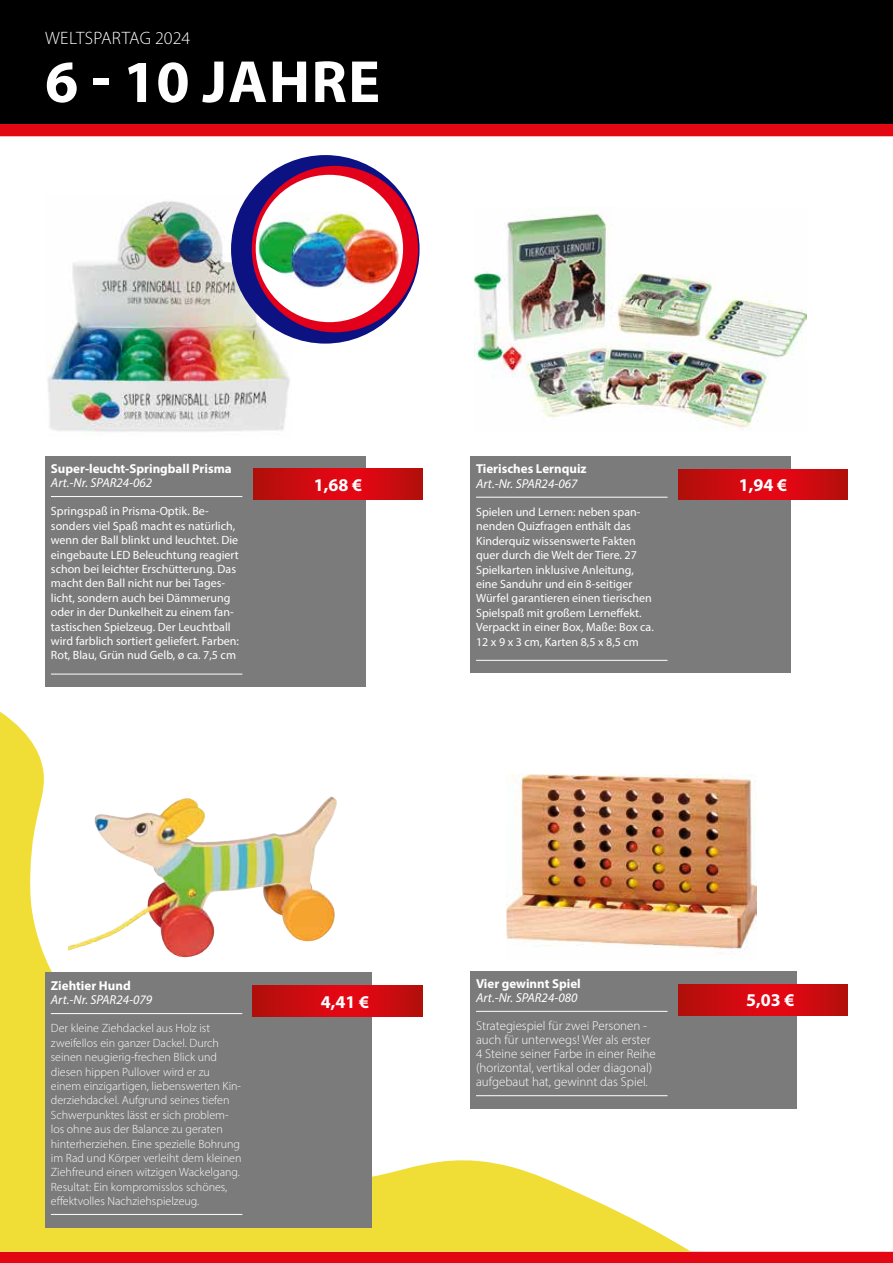
<style>
.page{position:relative;width:893px;height:1263px;background:#fff}
.page>*{position:absolute;margin:0;border:0;box-sizing:border-box;transform-origin:0 0}
.t1{font:700 60px "Myriad Pro";letter-spacing:.02em;color:#fff}
.t2{font:700 18px "Myriad Pro";color:#fff}
.t3{font:300 18px "Myriad Pro";letter-spacing:.01em;color:#fff}
.t4{font:300 12.9px/14.1px "Myriad Pro";color:#fff}
.t5{font:700 12.9px "Myriad Pro";color:#fff}
.t6{font:italic 12.9px "Myriad Pro";color:#fff}
.t7{font:12px/14.4px "Myriad Pro";color:#fff}
.t8{font:300 12px/14.4px "Myriad Pro";color:#fff}
</style>
<div class="page">
<div style="left:0;top:0;width:893px;height:124px;background:#000"></div>
<div style="left:0;top:124px;width:893px;height:12px;background:#e30613"></div>
<div style="left:0;top:1252px;width:893px;height:11px;background:#e30613"></div>
<div style="left:45px;top:456px;width:321px;height:231px;background:#7c7b7b"></div>
<hr style="left:51px;top:496px;width:191px;height:1px;background:#fff">
<hr style="left:51px;top:674px;width:191px;height:1px;background:#fff">
<svg style="left:253px;top:469px;width:170px;height:30px;background:#cd0a0f"></svg>
<div style="left:470px;top:456px;width:321px;height:217px;background:#7c7b7b"></div>
<hr style="left:476px;top:497px;width:191px;height:1px;background:#fff">
<hr style="left:476px;top:660px;width:191px;height:1px;background:#fff">
<svg style="left:678px;top:469px;width:170px;height:31px;background:#cd0a0f"></svg>
<img style="left:45px;top:195px;width:245px;height:238px">
<img style="left:475px;top:213px;width:332px;height:217px">
<div style="left:231px;top:155px;width:189px;height:189px;background:#0d1282;border-radius:50%"></div>
<div style="left:252px;top:166px;width:166px;height:166px;background:#e3001a;border-radius:50%"></div>
<div style="left:256px;top:175px;width:147px;height:147px;background:#fff;border-radius:50%"></div>
<img style="left:258px;top:212px;width:143px;height:77px">
<svg style="left:0;top:711px;width:691px;height:541px"></svg>
<div style="left:470px;top:971px;width:327px;height:137px;background:#7c7b7b"></div>
<hr style="left:476px;top:1011px;width:191px;height:1px;background:#fff">
<img style="left:507px;top:775px;width:250px;height:183px">
<svg style="left:678px;top:984px;width:170px;height:31px;background:#cd0a0f"></svg>
<hr style="left:476px;top:1095px;width:191px;height:1px;background:#fff">
<div style="left:45px;top:972px;width:327px;height:256px;background:#7c7b7b"></div>
<hr style="left:51px;top:1013px;width:191px;height:1px;background:#fff">
<img style="left:68px;top:798px;width:259px;height:152px">
<svg style="left:253px;top:986px;width:170px;height:30px;background:#cd0a0f"></svg>
<hr style="left:51px;top:1214px;width:191px;height:1px;background:#fff">
<h2 class="t3" style="left:45px;top:27px;width:147px">WELTSPARTAG 2024</h2>
<h1 class="t1" style="left:45px;top:43px;width:337px">6 - 10 JAHRE</h1>
<p class="t5" style="left:51px;top:460px;width:182px">Super-leucht-Springball Prisma</p>
<p class="t6" style="left:51px;top:475px;width:103px">Art.-Nr. SPAR24-062</p>
<p class="t7" style="left:51px;top:504px;width:190px">Springspaß in Prisma-Optik. Be&shy;sonders viel Spaß macht es natürlich, wenn der Ball blinkt und leuchtet. Die eingebaute LED Beleuchtung reagiert schon bei leichter Erschütterung. Das macht den Ball nicht nur bei Tages&shy;licht, sondern auch bei Dämmerung oder in der Dunkelheit zu einem fan&shy;tastischen Spielzeug. Der Leuchtball wird farblich sortiert geliefert. Farben:<br>Rot, Blau, Grün nud Gelb, ø ca. 7,5 cm</p>
<h2 class="t2" style="left:314px;top:473px;width:50px">1,68 €</h2>
<p class="t5" style="left:476px;top:461px;width:112px">Tierisches Lernquiz</p>
<p class="t6" style="left:476px;top:475px;width:103px">Art.-Nr. SPAR24-067</p>
<p class="t7" style="left:476px;top:504px;width:179px">Spielen und Lernen: neben span&shy;nenden Quizfragen enthält das Kinderquiz wissenswerte Fakten quer durch die Welt der Tiere. 27<br>Spielkarten inklusive Anleitung, eine Sanduhr und ein 8-seitiger Würfel garantieren einen tierischen Spielspaß mit großem Lerneffekt.<br>Verpackt in einer Box, Maße: Box ca.<br>12 x 9 x 3 cm, Karten 8,5 x 8,5 cm</p>
<h2 class="t2" style="left:739px;top:473px;width:50px">1,94 €</h2>
<p class="t5" style="left:51px;top:977px;width:81px">Ziehtier Hund</p>
<p class="t6" style="left:51px;top:992px;width:103px">Art.-Nr. SPAR24-079</p>
<p class="t8" style="left:51px;top:1021px;width:192px">Der kleine Ziehdackel aus Holz ist zweifellos ein ganzer Dackel. Durch seinen neugierig-frechen Blick und diesen hippen Pullover wird er zu einem einzigartigen, liebenswerten Kin&shy;derziehdackel. Aufgrund seines tiefen Schwerpunktes lässt er sich problem&shy;los ohne aus der Balance zu geraten hinterherziehen. Eine spezielle Bohrung im Rad und Körper verleiht dem kleinen Ziehfreund einen witzigen Wackelgang.<br>Resultat: Ein kompromisslos schönes, effektvolles Nachziehspielzeug.</p>
<h2 class="t2" style="left:321px;top:990px;width:50px">4,41 €</h2>
<p class="t5" style="left:476px;top:975px;width:106px">Vier gewinnt Spiel</p>
<p class="t6" style="left:476px;top:989px;width:103px">Art.-Nr. SPAR24-080</p>
<p class="t4" style="left:476px;top:1018px;width:181px">Strategiespiel für zwei Personen - auch für unterwegs! Wer als erster 4 Steine seiner Farbe in einer Reihe (horizontal, vertikal oder diagonal) aufgebaut hat, gewinnt das Spiel.</p>
<h2 class="t2" style="left:746px;top:989px;width:50px">5,03 €</h2>
</div>
